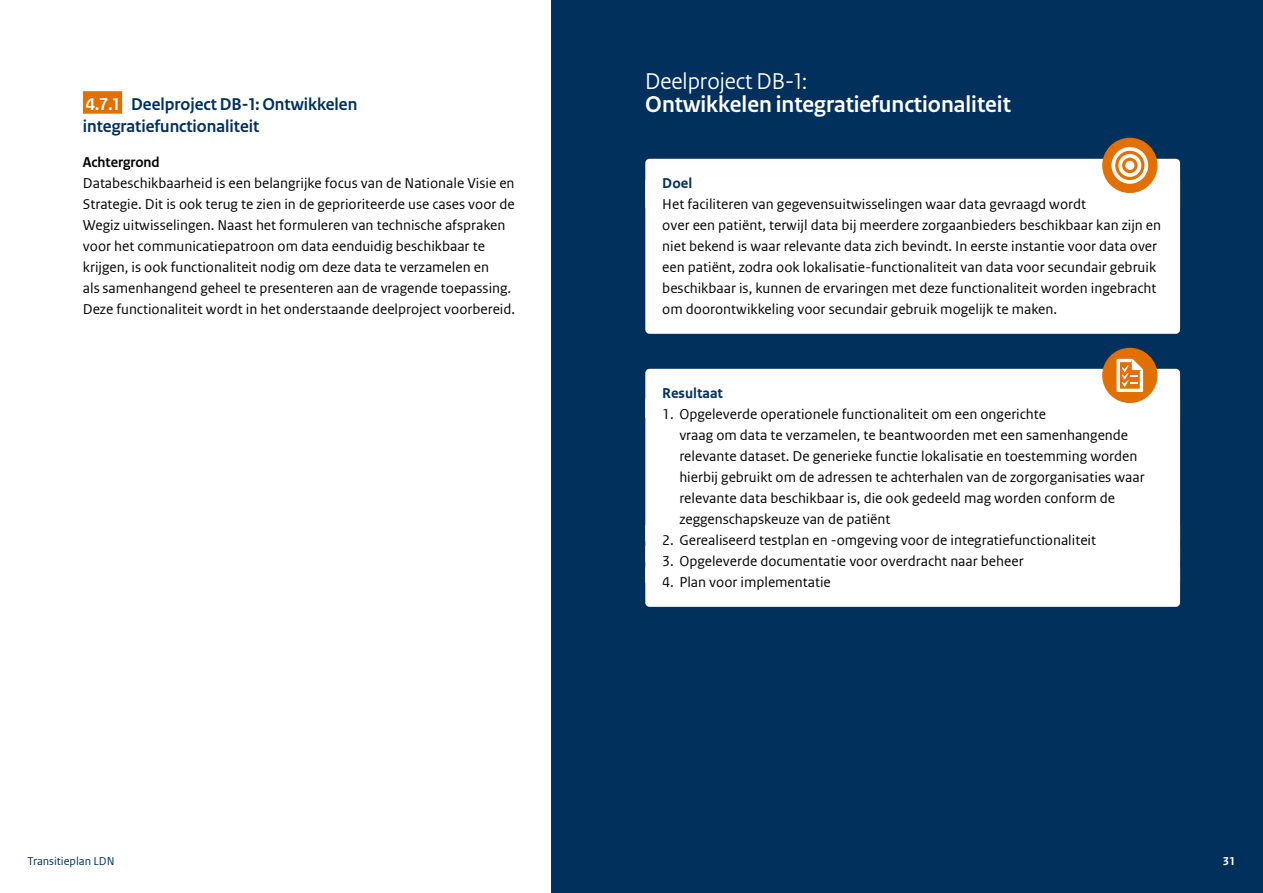
<style>
.page{position:relative;width:1263px;height:893px;background:#fff}
.page>*{position:absolute;margin:0;border:0;box-sizing:border-box;transform-origin:0 0}
.Head_4_Deelproject{font:700 24px/23.2px "Rijksoverheid Sans Heading";color:#fff}
.Head_3{font:700 18px/21.6px "Rijksoverheid Sans Heading";color:#00305b}
.Body{font:15px/21px "Rijksoverheid Sans Web Text Regular 2";color:#000}
.Box_Body_Wit{font:15px/21px "Rijksoverheid Sans Web Text Regular 2";color:#000}
.t1{font:15px "Rijksoverheid Sans Web Text";color:#000}
.Box_Head_5_Wit{font:700 15px "Rijksoverheid Sans Web Text";color:#00305b}
.Head_4{font:700 15px "Rijksoverheid Sans Heading";color:#000}
.t2{font:12px "Rijksoverheid Sans Web Text";color:#00305b}
.t3{font:700 12px "Rijksoverheid Sans Web Text";color:#fff}
.s1{color:#fff}
.s2{font-family:"Rijksoverheid Sans Web Text"}
.s3{font-weight:400}
.s4{font-family:"Rijksoverheid Sans Web Text Regular 2"}
</style>
<div class="page">
<div style="left:552px;top:0;width:711px;height:893px;background:#00305b"></div>
<div style="left:83px;top:91px;width:39px;height:23px;background:#e17000"></div>
<div style="left:645px;top:208px;width:535px;height:126px;background:#fff"></div>
<div style="left:645px;top:396px;width:535px;height:148px;background:#fff;border-radius:4px"></div>
<div style="left:645px;top:522px;width:535px;height:43px;background:#fff;border-radius:4px"></div>
<div style="left:645px;top:543px;width:535px;height:43px;background:#fff;border-radius:4px"></div>
<div style="left:645px;top:564px;width:535px;height:43px;background:#fff;border-radius:4px"></div>
<div style="left:1102px;top:138px;width:55px;height:55px;background:#e17000;border-radius:50%"></div>
<svg style="left:645px;top:147px;width:535px;height:61px"></svg>
<div style="left:1125px;top:161px;width:9px;height:9px;background:#fff;border-radius:50%"></div>
<div style="left:1102px;top:348px;width:55px;height:55px;background:#e17000;border-radius:50%"></div>
<svg style="left:645px;top:359px;width:535px;height:59px"></svg>
<h3 class="Head_3" style="left:83px;top:94px;width:276px"><span class="s1">4.7.1</span> Deelproject DB-1: Ontwikkelen integratiefunctionaliteit</h3>
<h4 class="Head_4" style="left:83px;top:154px;width:78px">Achtergrond</h4>
<p class="Body" style="left:83px;top:172px;width:434px">Databeschikbaarheid is een belangrijke focus van de Nationale Visie en <span class="s2">Strategie. Dit is ook terug te zien in de geprioriteerde use cases voor de </span>Wegiz uitwisselingen. Naast het formuleren van technische afspraken <span class="s2">voor het communicatiepatroon om data eenduidig beschikbaar te </span>krijgen, is ook functionaliteit nodig om deze data te verzamelen en<br>als samenhangend geheel te presenteren aan de vragende toepassing.<br>Deze functionaliteit wordt in het onderstaande deelproject voorbereid.</p>
<h4 class="Head_4_Deelproject" style="left:645px;top:70px;width:367px"><span class="s3">Deelproject DB-1:<br></span>Ontwikkelen integratiefunctionaliteit</h4>
<h5 class="Box_Head_5_Wit" style="left:662px;top:175px;width:31px">Doel</h5>
<p class="Box_Body_Wit" style="left:662px;top:193px;width:500px">Het faciliteren van gegevensuitwisselingen waar data gevraagd wordt<br><span class="s2">over een patiënt, terwijl data bij meerdere zorgaanbieders beschikbaar kan zijn en </span>niet bekend is waar relevante data zich bevindt. In eerste instantie voor data over een patiënt, zodra ook lokalisatie-functionaliteit van data voor secundair gebruik beschikbaar is, kunnen de ervaringen met deze functionaliteit worden ingebracht <span class="s2">om doorontwikkeling voor secundair gebruik mogelijk te maken.</span></p>
<h5 class="Box_Head_5_Wit" style="left:662px;top:385px;width:62px">Resultaat</h5>
<p class="Body" style="left:679px;top:403px;width:467px;text-indent:-17px"><span class="s2">1.</span> Opgeleverde operationele functionaliteit om een ongerichte<br><span class="s2">vraag om data te verzamelen, te beantwoorden met een samenhangende </span>relevante dataset. De generieke functie lokalisatie en toestemming worden <span class="s2">hierbij gebruikt om de adressen te achterhalen van de zorgorganisaties waar </span>relevante data beschikbaar is, die ook gedeeld mag worden conform de <span class="s2">zeggenschapskeuze van de patiënt</span></p>
<p class="Body" style="left:662px;top:529px;width:435px">2. Gerealiseerd testplan en -omgeving voor de integratiefunctionaliteit</p>
<p class="t1" style="left:662px;top:552px;width:363px"><span class="s4">3.</span> Opgeleverde documentatie voor overdracht naar beheer</p>
<p class="Body" style="left:662px;top:571px;width:170px">4. Plan voor implementatie</p>
<p class="t2" style="left:28px;top:854px;width:88px">Transitieplan LDN</p>
<p class="t3" style="left:1223px;top:855px;width:14px">31</p>
</div>
